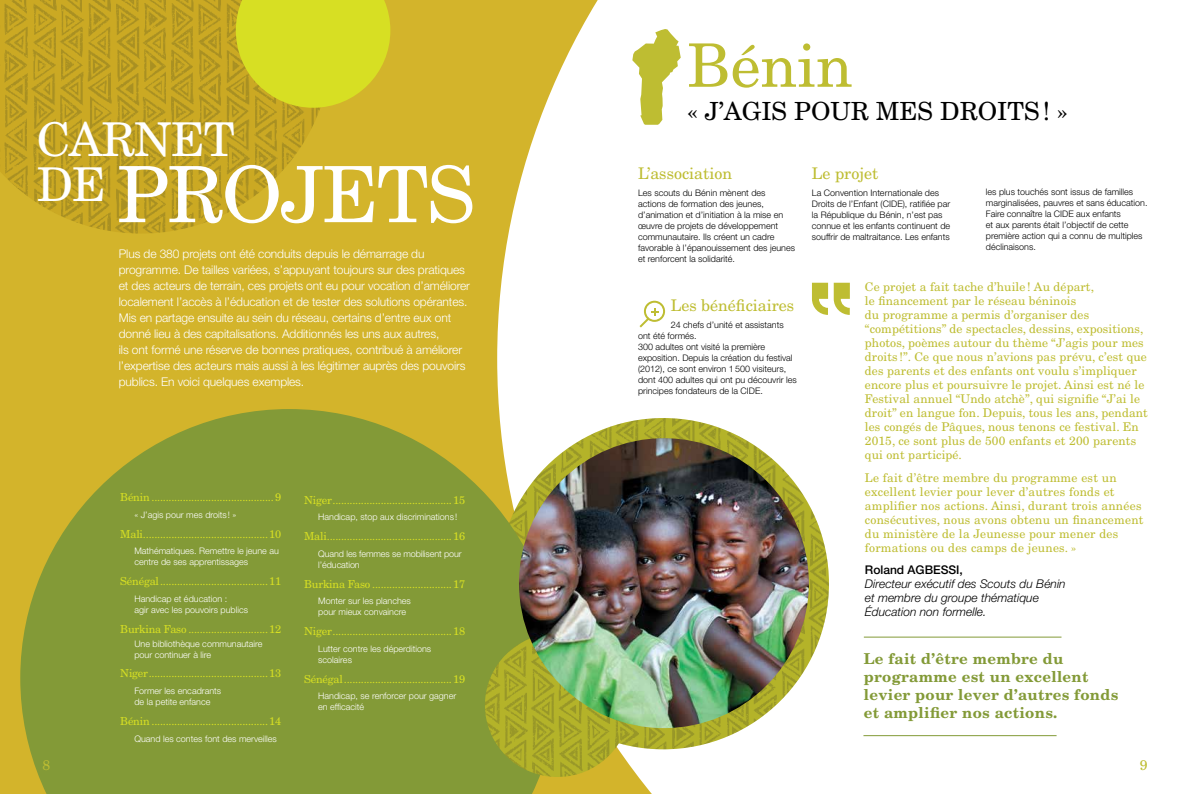
<style>
.page{position:relative;width:1191px;height:794px;background:#fff}
.page>*{position:absolute;margin:0;border:0;box-sizing:border-box;transform-origin:0 0}
.t1{font:77.7px "New Century Schlbk LT Std";letter-spacing:-.02em;color:#fff}
.t2{font:60px "New Century Schlbk LT Std";color:#bebd32}
.t3{font:46.6px "New Century Schlbk LT Std";letter-spacing:-.02em;color:#fff}
.t4{font:25px "New Century Schlbk LT Std";color:#000}
.t5{font:16px "New Century Schlbk LT Std";color:#bebd32}
.t6{font:700 15px/18px "New Century Schlbk LT Std";letter-spacing:.02em;color:#839a37}
.t7{font:14px "New Century Schlbk LT Std";color:#bebd32}
.t8{font:12px/14px "New Century Schlbk LT Std";letter-spacing:.01em;color:#bebd32}
.t9{font:300 12px/16px "Helvetica Neue LT Std";letter-spacing:-.01em;color:#fff}
.t10{font:italic 300 12px/14px "Helvetica Neue LT Std";color:#000}
.t11{font:500 12px "Helvetica Neue LT Std";color:#000}
.t12{font:11px "New Century Schlbk LT Std";letter-spacing:-.02em;color:#d7df23}
.t13{font:300 9px/11px "Helvetica Neue LT Std";color:#000}
.t14{font:300 9px/11px "Helvetica Neue LT Std";color:#fff}
</style>
<div class="page">
<div style="left:0;top:0;width:687px;height:794px;background:#d3b42b"></div>
<svg style="left:497px;top:0;width:190px;height:794px;fill:#fff"></svg>
<img style="left:0;top:0;width:320px;height:233px">
<svg style="left:236px;top:0;width:154px;height:108px;background:#d4d623"></svg>
<svg style="left:812px;top:283px;width:38px;height:32px"></svg>
<svg style="left:632px;top:29px;width:48px;height:96px;background:#dada8d"></svg>
<img style="left:558px;top:418px;width:271px;height:331px">
<svg style="left:20px;top:409px;width:538px;height:385px;background:#909f39"></svg>
<img style="left:485px;top:633px;width:145px;height:144px">
<img style="left:519px;top:438px;width:290px;height:290px;border-radius:145px">
<svg style="left:639px;top:301px;width:26px;height:26px"></svg>
<hr style="left:864px;top:636px;width:197px;height:1px;background:#839a37">
<hr style="left:863px;top:735px;width:193px;height:1px;background:#839a37">
<h3 class="t3" style="left:37px;top:111px;width:200px">CARNET</h3>
<h1 class="t1" style="left:37px;top:147px;width:441px"><sup>DE</sup> PROJETS</h1>
<p class="t9" style="left:119px;top:245px;width:353px">Plus de 380 projets ont été conduits depuis le démarrage du programme. De tailles variées, s’appuyant toujours sur des pratiques et des acteurs de terrain, ces projets ont eu pour vocation d’améliorer localement l’accès à l’éducation et de tester des solutions opérantes.<br>Mis en partage ensuite au sein du réseau, certains d’entre eux ont donné lieu à des capitalisations. Additionnés les uns aux autres,<br>ils ont formé une réserve de bonnes pratiques, contribué à améliorer l’expertise des acteurs mais aussi à les légitimer auprès des pouvoirs publics. En voici quelques exemples.</p>
<p class="t12" style="left:120px;top:490px;width:162px">Bénin ...........................................9</p>
<p class="t14" style="left:134px;top:509px;width:103px">« J’agis pour mes droits ! »</p>
<p class="t12" style="left:120px;top:527px;width:162px">Mali............................................10</p>
<p class="t14" style="left:134px;top:545px;width:146px">Mathématiques. Remettre le jeune au centre de ses apprentissages</p>
<p class="t12" style="left:120px;top:574px;width:162px">Sénégal......................................11</p>
<p class="t14" style="left:134px;top:593px;width:115px">Handicap et éducation :<br>agir avec les pouvoirs publics</p>
<p class="t12" style="left:120px;top:622px;width:162px">Burkina Faso ............................12</p>
<p class="t14" style="left:134px;top:638px;width:130px">Une bibliothèque communautaire pour continuer à lire</p>
<p class="t12" style="left:120px;top:667px;width:162px">Niger..........................................13</p>
<p class="t14" style="left:134px;top:685px;width:88px">Former les encadrants de la petite enfance</p>
<p class="t12" style="left:120px;top:714px;width:162px">Bénin .........................................14</p>
<p class="t14" style="left:134px;top:733px;width:144px">Quand les contes font des merveilles</p>
<p class="t12" style="left:304px;top:493px;width:162px">Niger..........................................15</p>
<p class="t14" style="left:318px;top:511px;width:140px">Handicap, stop aux discriminations !</p>
<p class="t12" style="left:304px;top:529px;width:162px">Mali............................................16</p>
<p class="t14" style="left:318px;top:548px;width:145px">Quand les femmes se mobilisent pour l’éducation</p>
<p class="t12" style="left:304px;top:577px;width:162px">Burkina Faso ............................17</p>
<p class="t14" style="left:318px;top:595px;width:94px">Monter sur les planches pour mieux convaincre</p>
<p class="t12" style="left:304px;top:624px;width:162px">Niger..........................................18</p>
<p class="t14" style="left:318px;top:643px;width:114px">Lutter contre les déperditions scolaires</p>
<p class="t12" style="left:304px;top:672px;width:162px">Sénégal......................................19</p>
<p class="t14" style="left:318px;top:690px;width:139px">Handicap, se renforcer pour gagner en efficacité</p>
<h2 class="t2" style="left:687px;top:29px;width:167px">Bénin</h2>
<h3 class="t4" style="left:687px;top:95px;width:382px">« J’AGIS POUR MES DROITS! »</h3>
<h3 class="t5" style="left:638px;top:164px;width:96px">L’association</h3>
<p class="t13" style="left:638px;top:187px;width:159px">Les scouts du Bénin mènent des actions de formation des jeunes, d’animation et d’initiation à la mise en œuvre de projets de développement communautaire. Ils créent un cadre favorable à l’épanouissement des jeunes et renforcent la solidarité.</p>
<h3 class="t5" style="left:671px;top:296px;width:125px">Les bénéficiaires</h3>
<p class="t13" style="left:638px;top:319px;width:160px;text-indent:33px">24 chefs d’unité et assistants ont été formés.<br>300 adultes ont visité la première exposition. Depuis la création du festival (2012), ce sont environ 1500 visiteurs, dont 400 adultes qui ont pu découvrir les principes fondateurs de la CIDE.</p>
<h3 class="t5" style="left:812px;top:164px;width:68px">Le projet</h3>
<p class="t13" style="left:812px;top:187px;width:140px">La Convention Internationale des Droits de l’Enfant (CIDE), ratifiée par la République du Bénin, n’est pas connue et les enfants continuent de souffrir de maltraitance. Les enfants</p>
<p class="t13" style="left:986px;top:186px;width:163px">les plus touchés sont issus de familles marginalisées, pauvres et sans éducation.<br>Faire connaître la CIDE aux enfants<br>et aux parents était l’objectif de cette première action qui a connu de multiples déclinaisons.</p>
<p class="t8" style="left:865px;top:280px;width:284px">Ce projet a fait tache d’huile ! Au départ,<br>le financement par le réseau béninois<br>du programme a permis d’organiser des “compétitions” de spectacles, dessins, expositions, photos, poèmes autour du thème “J’agis pour mes droits !”. Ce que nous n’avions pas prévu, c’est que des parents et des enfants ont voulu s’impliquer encore plus et poursuivre le projet. Ainsi est né le Festival annuel “Undo atchè”, qui signifie “J’ai le droit” en langue fon. Depuis, tous les ans, pendant les congés de Pâques, nous tenons ce festival. En 2015, ce sont plus de 500 enfants et 200 parents qui ont participé.</p>
<p class="t8" style="left:865px;top:470px;width:280px">Le fait d’être membre du programme est un excellent levier pour lever d’autres fonds et amplifier nos actions. Ainsi, durant trois années consécutives, nous avons obtenu un financement du ministère de la Jeunesse pour mener des formations ou des camps de jeunes. »</p>
<h3 class="t11" style="left:865px;top:563px;width:100px">Roland AGBESSI,</h3>
<h3 class="t10" style="left:865px;top:577px;width:202px">Directeur exécutif des Scouts du Bénin et membre du groupe thématique<br>Éducation non formelle.</h3>
<h3 class="t6" style="left:864px;top:649px;width:256px">Le fait d’être membre du programme est un excellent levier pour lever d’autres fonds et amplifier nos actions.</h3>
<h3 class="t7" style="left:43px;top:756px;width:9px">8</h3>
<h3 class="t7" style="left:1139px;top:756px;width:9px">9</h3>
</div>
